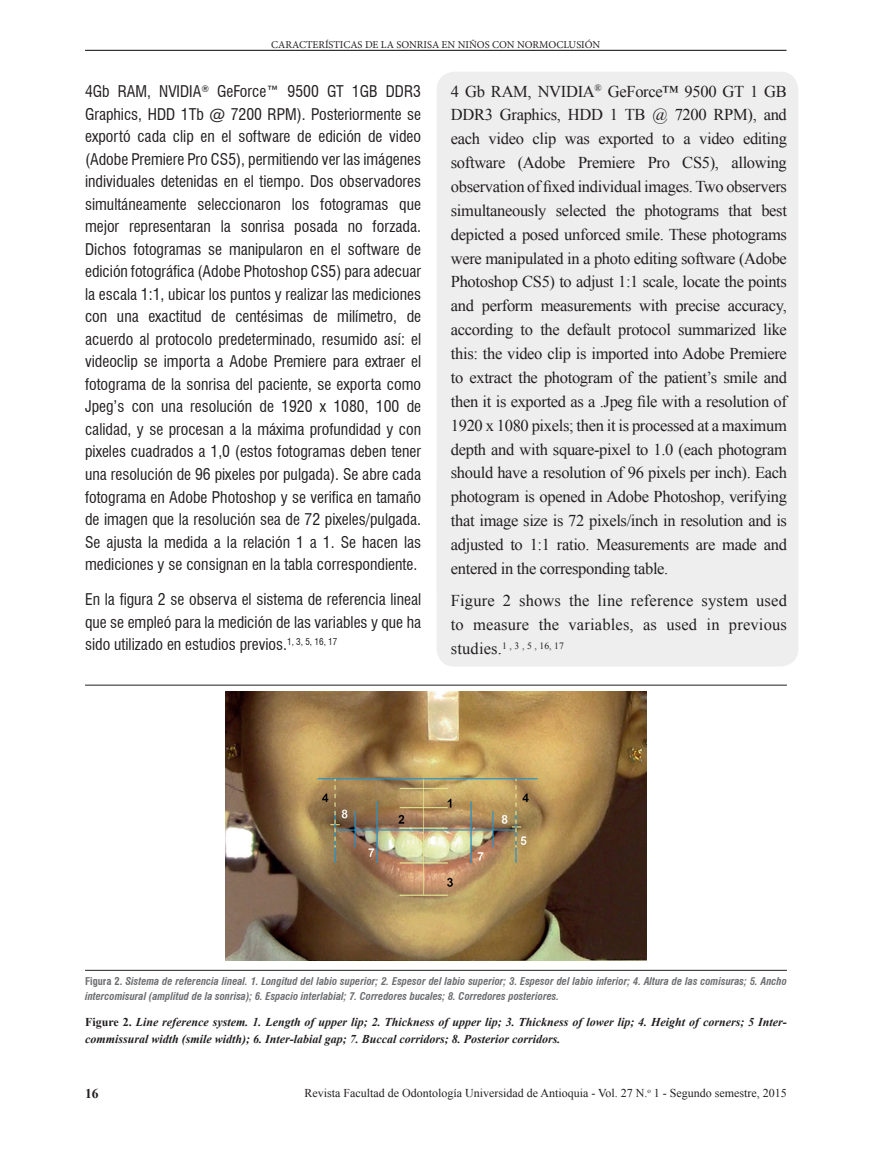
<style>
.page{position:relative;width:872px;height:1149px;background:#fff}
.page>*{position:absolute;margin:0;border:0;box-sizing:border-box;transform-origin:0 0}
.t1{font:16.5px/23.9px "Times New Roman";letter-spacing:.01em;color:#231f20;text-align:justify}
.t2{font:condensed 15.75px/22.5px "Swiss 721 BT";color:#231f20;text-align:justify}
.t3{font:700 13.5px "Times New Roman";color:#231f20}
.t4{font:italic 700 12px/16.5px "Times New Roman";color:#231f20}
.t5{font:12px "Times New Roman";color:#231f20}
.t6{font:italic 700 condensed 10.5px/15px "Swiss 721 BT";color:#6c6d70}
.t7{font:10.5px "Minion Pro";color:#231f20}
.t8{font:9.6px "Times New Roman";color:#231f20}
.s1{font-size:16.5px}
.s2{font-style:normal}
</style>
<div class="page">
<hr style="left:85px;top:50px;width:701px;height:1px;background:#231f20">
<div style="left:437px;top:72px;width:361px;height:999px;background:#eeeeef;border-radius:18px"></div>
<div style="left:418px;top:594px;width:392px;height:486px;background:#fff"></div>
<div style="left:436px;top:463px;width:362px;height:203px;background:#eeeeef;border-radius:18px"></div>
<img style="left:226px;top:691px;width:420px;height:268px">
<hr style="left:85px;top:684px;width:702px;height:1px;background:#231f20">
<hr style="left:85px;top:969px;width:702px;height:1px;background:#231f20">
<p class="t7" style="left:271px;top:37px;width:330px">CARACTERÍSTICAS DE LA SONRISA EN NIÑOS CON NORMOCLUSIÓN</p>
<p class="t2" style="left:85px;top:80px;width:337px">4Gb RAM, NVIDIA<sup>®</sup> GeForce™ 9500 GT 1GB DDR3<br>Graphics, HDD 1Tb @ 7200 RPM). Posteriormente se exportó cada clip en el software de edición de video (Adobe Premiere Pro CS5), permitiendo ver las imágenes individuales detenidas en el tiempo. Dos observadores simultáneamente seleccionaron los fotogramas que mejor representaran la sonrisa posada no forzada.<br>Dichos fotogramas se manipularon en el software de edición fotográfica (Adobe Photoshop CS5) para adecuar la escala 1:1, ubicar los puntos y realizar las mediciones con una exactitud de centésimas de milímetro, de acuerdo al protocolo predeterminado, resumido así: el videoclip se importa a Adobe Premiere para extraer el fotograma de la sonrisa del paciente, se exporta como Jpeg’s con una resolución de 1920 x 1080, 100 de calidad, y se procesan a la máxima profundidad y con pixeles cuadrados a 1,0 (estos fotogramas deben tener una resolución de 96 pixeles por pulgada). Se abre cada fotograma en Adobe Photoshop y se verifica en tamaño de imagen que la resolución sea de 72 pixeles/pulgada.<br>Se ajusta la medida a la relación 1 a 1. Se hacen las mediciones y se consignan en la tabla correspondiente.</p>
<p class="t2" style="left:85px;top:588px;width:337px">En la figura 2 se observa el sistema de referencia lineal que se empleó para la medición de las variables y que ha sido utilizado en estudios previos.<sup>1,</sup> <sup>3,</sup> <sup>5,</sup> <sup>16,</sup> <sup>17</sup></p>
<p class="t1" style="left:451px;top:79px;width:338px">4 Gb RAM, NVIDIA<sup>®</sup> GeForce™ 9500 GT 1 GB DDR3 Graphics, HDD 1 TB @ 7200 RPM), and each video clip was exported to a video editing software (Adobe Premiere Pro CS5), allowing observation of fixed individual images. Two observers simultaneously selected the photograms that best depicted a posed unforced smile. These photograms were manipulated in a photo editing software (Adobe Photoshop CS5) to adjust 1:1 scale, locate the points and perform measurements with precise accuracy, according to the default protocol summarized like this: the video clip is imported into Adobe Premiere to extract the photogram of the patient’s smile and then it is exported as a .Jpeg file with a resolution of 1920 x 1080 pixels; then it is processed at a maximum depth and with square-pixel to 1.0 (each photogram should have a resolution of 96 pixels per inch). Each photogram is opened in Adobe Photoshop, verifying that image size is 72 pixels/inch in resolution and is adjusted to 1:1 ratio. Measurements are made and entered in the corresponding table.</p>
<p class="t1" style="left:451px;top:588px;width:337px">Figure 2 shows the line reference system used to measure the variables, as used in previous</p>
<p class="t8" style="left:451px;top:639px;width:115px"><span class="s1">studies.</span>1 , 3 , 5 , 16, 17</p>
<p class="t6" style="left:85px;top:973px;width:703px"><span class="s2">Figura 2.</span> Sistema de referencia lineal. 1. Longitud del labio superior; 2. Espesor del labio superior; 3. Espesor del labio inferior; 4. Altura de las comisuras; 5. Ancho intercomisural (amplitud de la sonrisa); 6. Espacio interlabial; 7. Corredores bucales; 8. Corredores posteriores.</p>
<p class="t4" style="left:85px;top:1013px;width:703px"><span class="s2">Figure 2.</span> Line reference system. 1. Length of upper lip; 2. Thickness of upper lip; 3. Thickness of lower lip; 4. Height of corners; 5 Inter&shy;commissural width (smile width); 6. Inter-labial gap; 7. Buccal corridors; 8. Posterior corridors.</p>
<p class="t3" style="left:85px;top:1083px;width:15px">16</p>
<p class="t5" style="left:304px;top:1084px;width:484px">Revista Facultad de Odontología Universidad de Antioquia - Vol. 27 N.<sup>o</sup> 1 - Segundo semestre, 2015</p>
</div>
